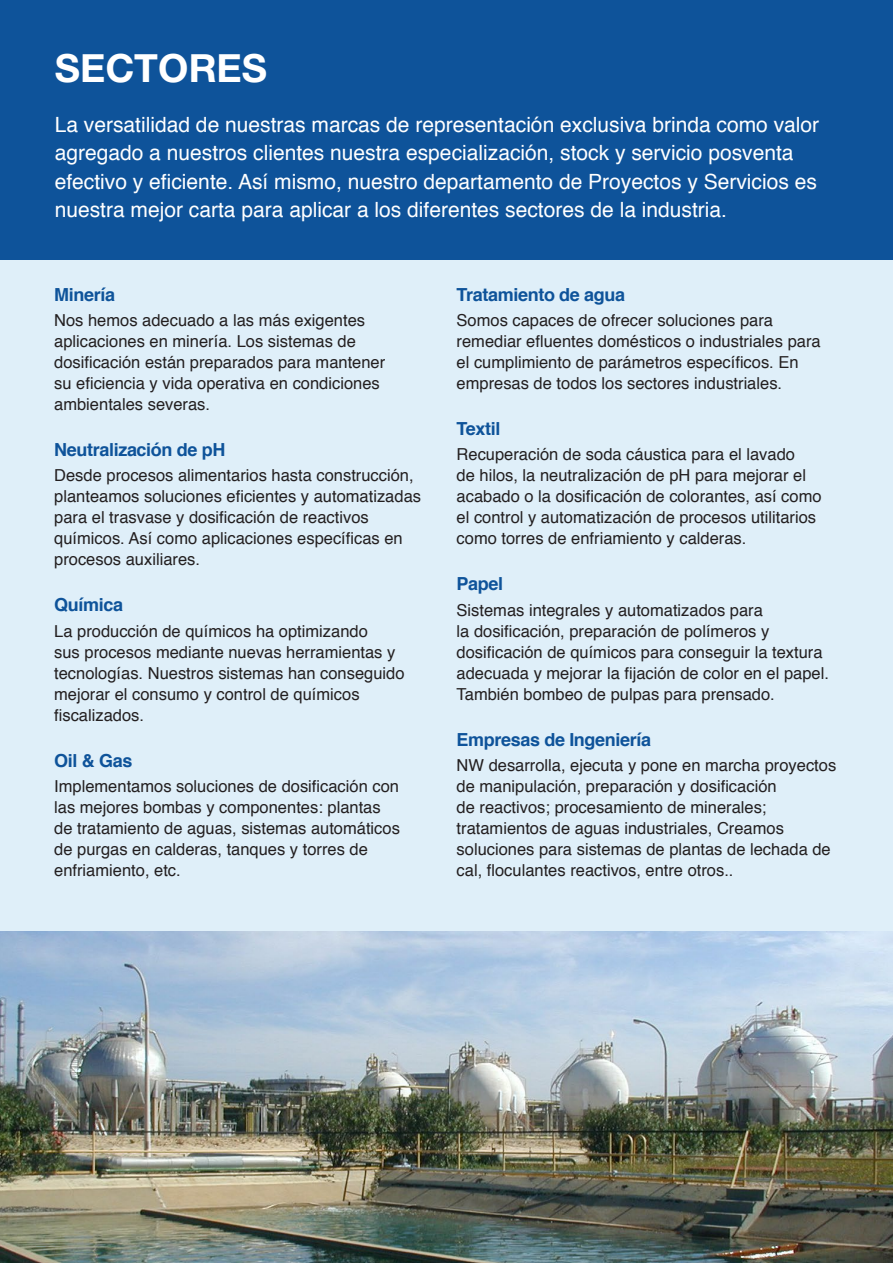
<style>
.page{position:relative;width:893px;height:1263px;background:#fff}
.page>*{position:absolute;margin:0;border:0;box-sizing:border-box;transform-origin:0 0}
.t1{font:700 39px "Helvetica Neue Cyr";color:#fff}
.t2{font:21px/28.2px "Helvetica";color:#fff}
.tituletes{font:700 18px "Helvetica";letter-spacing:-.02em;color:#0e539a}
.textocomun{font:16.5px/21px "Helvetica";color:#231f20}
</style>
<div class="page">
<div style="left:0;top:136px;width:893px;height:1127px;background:#dfeff9"></div>
<div style="left:0;top:0;width:893px;height:259px;background:#0e539a"></div>
<img style="left:0;top:931px;width:893px;height:332px">
<p class="t1" style="left:55px;top:47px;width:214px">SECTORES</p>
<p class="t2" style="left:55px;top:111px;width:766px">La versatilidad de nuestras marcas de representación exclusiva brinda como valor agregado a nuestros clientes nuestra especialización, stock y servicio posventa efectivo y eficiente. Así mismo, nuestro departamento de Proyectos y Servicios es nuestra mejor carta para aplicar a los diferentes sectores de la industria.</p>
<p class="tituletes" style="left:54px;top:280px;width:62px">Minería</p>
<p class="textocomun" style="left:54px;top:310px;width:333px">Nos hemos adecuado a las más exigentes aplicaciones en minería. Los sistemas de dosificación están preparados para mantener su eficiencia y vida operativa en condiciones ambientales severas.</p>
<p class="tituletes" style="left:54px;top:435px;width:173px">Neutralización de pH</p>
<p class="textocomun" style="left:54px;top:465px;width:368px">Desde procesos alimentarios hasta construcción, planteamos soluciones eficientes y automatizadas para el trasvase y dosificación de reactivos químicos. Así como aplicaciones específicas en procesos auxiliares.</p>
<p class="tituletes" style="left:54px;top:591px;width:70px">Química</p>
<p class="textocomun" style="left:54px;top:621px;width:352px">La producción de químicos ha optimizando<br>sus procesos mediante nuevas herramientas y tecnologías. Nuestros sistemas han conseguido mejorar el consumo y control de químicos fiscalizados.</p>
<p class="tituletes" style="left:54px;top:746px;width:80px">Oil &amp; Gas</p>
<p class="textocomun" style="left:54px;top:776px;width:347px">Implementamos soluciones de dosificación con las mejores bombas y componentes: plantas de tratamiento de aguas, sistemas automáticos de purgas en calderas, tanques y torres de enfriamiento, etc.</p>
<p class="tituletes" style="left:457px;top:280px;width:170px">Tratamiento de agua</p>
<p class="textocomun" style="left:457px;top:310px;width:366px">Somos capaces de ofrecer soluciones para remediar efluentes domésticos o industriales para el cumplimiento de parámetros específicos. En empresas de todos los sectores industriales.</p>
<p class="tituletes" style="left:457px;top:414px;width:45px">Textil</p>
<p class="textocomun" style="left:457px;top:444px;width:367px">Recuperación de soda cáustica para el lavado<br>de hilos, la neutralización de pH para mejorar el acabado o la dosificación de colorantes, así como el control y automatización de procesos utilitarios como torres de enfriamiento y calderas.</p>
<p class="tituletes" style="left:457px;top:570px;width:48px">Papel</p>
<p class="textocomun" style="left:457px;top:600px;width:374px">Sistemas integrales y automatizados para<br>la dosificación, preparación de polímeros y dosificación de químicos para conseguir la textura adecuada y mejorar la fijación de color en el papel.<br>También bombeo de pulpas para prensado.</p>
<p class="tituletes" style="left:457px;top:725px;width:196px">Empresas de Ingeniería</p>
<p class="textocomun" style="left:457px;top:755px;width:381px">NW desarrolla, ejecuta y pone en marcha proyectos de manipulación, preparación y dosificación<br>de reactivos; procesamiento de minerales; tratamientos de aguas industriales, Creamos soluciones para sistemas de plantas de lechada de cal, floculantes reactivos, entre otros..</p>
</div>
